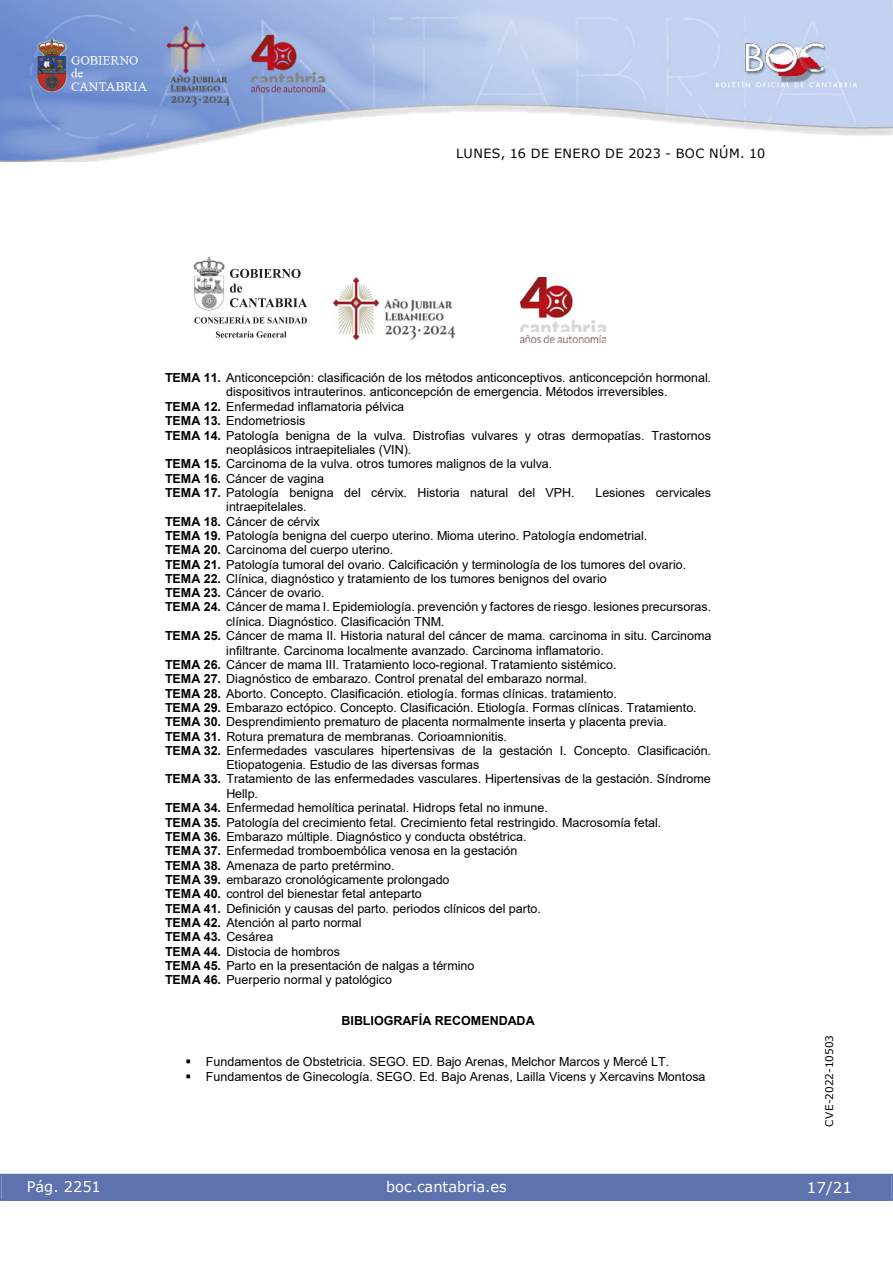
<style>
.page{position:relative;width:893px;height:1263px;background:#fff}
.page>*{position:absolute;margin:0;border:0;box-sizing:border-box;transform-origin:0 0}
.t1{font:15px "Verdana 2";color:#fff}
.t2{font:14.55px "Verdana 2";color:#fff}
.t3{font:12.75px "Verdana 2";letter-spacing:.035em;color:#000}
.t4{font:12.45px "Arial";color:#000}
.t5{font:700 12.45px "Arial";color:#000}
.t6{font:10.5px "Verdana 2";color:#000}
.s1{font-weight:700}
.s2{font-weight:400}
</style>
<div class="page">
<img style="left:0;top:0;width:893px;height:161px">
<div style="left:1px;top:1174px;width:890px;height:27px;background:#5e73ae"></div>
<svg style="left:194px;top:315px;width:113px;height:8px"></svg>
<svg style="left:216px;top:331px;width:70px;height:7px"></svg>
<svg style="left:230px;top:269px;width:71px;height:9px"></svg>
<svg style="left:230px;top:284px;width:77px;height:23px"></svg>
<img style="left:193px;top:257px;width:32px;height:54px">
<img style="left:333px;top:278px;width:121px;height:61px">
<img style="left:521px;top:278px;width:84px;height:64px">
<p class="t3" style="left:456px;top:144px;width:311px">LUNES, 16 DE ENERO DE 2023 - BOC NÚM. 10</p>
<p class="t4" style="left:165px;top:369px;width:547px"><span class="s1">TEMA 11.</span> Anticoncepción: clasificación de los métodos anticonceptivos. anticoncepción hormonal.</p>
<p class="t4" style="left:226px;top:383px;width:443px">dispositivos intrauterinos. anticoncepción de emergencia. Métodos irreversibles.</p>
<p class="t4" style="left:165px;top:398px;width:241px"><span class="s1">TEMA 12.</span> Enfermedad inflamatoria pélvica</p>
<p class="t4" style="left:165px;top:412px;width:142px"><span class="s1">TEMA 13.</span> Endometriosis</p>
<p class="t4" style="left:165px;top:427px;width:547px"><span class="s1">TEMA 14.</span> Patología benigna de la vulva. Distrofias vulvares y otras dermopatías. Trastornos</p>
<p class="t4" style="left:226px;top:441px;width:187px">neoplásicos intraepiteliales (VIN).</p>
<p class="t4" style="left:165px;top:455px;width:389px"><span class="s1">TEMA 15.</span> Carcinoma de la vulva. otros tumores malignos de la vulva.</p>
<p class="t4" style="left:165px;top:470px;width:160px"><span class="s1">TEMA 16.</span> Cáncer de vagina</p>
<p class="t4" style="left:165px;top:484px;width:411px"><span class="s1">TEMA 17.</span> Patología benigna del cérvix. Historia natural del VPH.</p>
<p class="t4" style="left:595px;top:484px;width:117px">Lesiones cervicales</p>
<p class="t4" style="left:226px;top:498px;width:82px">intraepitelales.</p>
<p class="t4" style="left:165px;top:513px;width:156px"><span class="s1">TEMA 18.</span> Cáncer de cérvix</p>
<p class="t4" style="left:165px;top:527px;width:484px"><span class="s1">TEMA 19.</span> Patología benigna del cuerpo uterino. Mioma uterino. Patología endometrial.</p>
<p class="t4" style="left:165px;top:541px;width:230px"><span class="s1">TEMA 20.</span> Carcinoma del cuerpo uterino.</p>
<p class="t4" style="left:165px;top:555px;width:523px"><span class="s1">TEMA 21.</span> Patología tumoral del ovario. Calcificación y terminología de los tumores del ovario.</p>
<p class="t4" style="left:165px;top:570px;width:443px"><span class="s1">TEMA 22.</span> Clínica, diagnóstico y tratamiento de los tumores benignos del ovario</p>
<p class="t4" style="left:165px;top:584px;width:161px"><span class="s1">TEMA 23.</span> Cáncer de ovario.</p>
<p class="t4" style="left:165px;top:598px;width:547px"><span class="s1">TEMA 24.</span> Cáncer de mama I. Epidemiología. prevención y factores de riesgo. lesiones precursoras.</p>
<p class="t4" style="left:226px;top:613px;width:220px">clínica. Diagnóstico. Clasificación TNM.</p>
<p class="t4" style="left:165px;top:627px;width:548px"><span class="s1">TEMA 25.</span> Cáncer de mama II. Historia natural del cáncer de mama. carcinoma in situ. Carcinoma</p>
<p class="t4" style="left:226px;top:642px;width:379px">infiltrante. Carcinoma localmente avanzado. Carcinoma inflamatorio.</p>
<p class="t4" style="left:165px;top:656px;width:453px"><span class="s1">TEMA 26.</span> Cáncer de mama III. Tratamiento loco-regional. Tratamiento sistémico.</p>
<p class="t4" style="left:165px;top:670px;width:424px"><span class="s1">TEMA 27.</span> Diagnóstico de embarazo. Control prenatal del embarazo normal.</p>
<p class="t4" style="left:165px;top:684px;width:453px"><span class="s1">TEMA 28.</span> Aborto. Concepto. Clasificación. etiología. formas clínicas. tratamiento.</p>
<p class="t4" style="left:165px;top:699px;width:533px"><span class="s1">TEMA 29.</span> Embarazo ectópico. Concepto. Clasificación. Etiología. Formas clínicas. Tratamiento.</p>
<p class="t4" style="left:165px;top:713px;width:503px"><span class="s1">TEMA 30.</span> Desprendimiento prematuro de placenta normalmente inserta y placenta previa.</p>
<p class="t4" style="left:165px;top:727px;width:343px"><span class="s1">TEMA 31.</span> Rotura prematura de membranas. Corioamnionitis.</p>
<p class="t4" style="left:165px;top:742px;width:547px"><span class="s1">TEMA 32.</span> Enfermedades vasculares hipertensivas de la gestación I. Concepto. Clasificación.</p>
<p class="t4" style="left:226px;top:756px;width:254px">Etiopatogenia. Estudio de las diversas formas</p>
<p class="t4" style="left:165px;top:770px;width:547px"><span class="s1">TEMA 33.</span> Tratamiento de las enfermedades vasculares. Hipertensivas de la gestación. Síndrome</p>
<p class="t4" style="left:226px;top:785px;width:33px">Hellp.</p>
<p class="t4" style="left:165px;top:799px;width:384px"><span class="s1">TEMA 34.</span> Enfermedad hemolítica perinatal. Hidrops fetal no inmune.</p>
<p class="t4" style="left:165px;top:814px;width:498px"><span class="s1">TEMA 35.</span> Patología del crecimiento fetal. Crecimiento fetal restringido. Macrosomía fetal.</p>
<p class="t4" style="left:165px;top:828px;width:363px"><span class="s1">TEMA 36.</span> Embarazo múltiple. Diagnóstico y conducta obstétrica.</p>
<p class="t4" style="left:165px;top:842px;width:354px"><span class="s1">TEMA 37.</span> Enfermedad tromboembólica venosa en la gestación</p>
<p class="t4" style="left:165px;top:856px;width:231px"><span class="s1">TEMA 38.</span> Amenaza de parto pretérmino.</p>
<p class="t4" style="left:165px;top:871px;width:286px"><span class="s1">TEMA 39.</span> embarazo cronológicamente prolongado</p>
<p class="t4" style="left:165px;top:885px;width:258px"><span class="s1">TEMA 40.</span> control del bienestar fetal anteparto</p>
<p class="t4" style="left:165px;top:899px;width:377px"><span class="s1">TEMA 41.</span> Definición y causas del parto. periodos clínicos del parto.</p>
<p class="t4" style="left:165px;top:914px;width:198px"><span class="s1">TEMA 42.</span> Atención al parto normal</p>
<p class="t5" style="left:165px;top:928px;width:110px">TEMA 43. <span class="s2">Cesárea</span></p>
<p class="t4" style="left:165px;top:942px;width:176px"><span class="s1">TEMA 44.</span> Distocia de hombros</p>
<p class="t4" style="left:165px;top:957px;width:311px"><span class="s1">TEMA 45.</span> Parto en la presentación de nalgas a término</p>
<p class="t4" style="left:165px;top:971px;width:228px"><span class="s1">TEMA 46.</span> Puerperio normal y patológico</p>
<p class="t5" style="left:341px;top:1011px;width:195px">BIBLIOGRAFÍA RECOMENDADA</p>
<p class="t4" style="left:185px;top:1053px;width:485px">▪ Fundamentos de Obstetricia. SEGO. ED. Bajo Arenas, Melchor Marcos y Mercé LT.</p>
<p class="t4" style="left:186px;top:1068px;width:521px">▪ Fundamentos de Ginecología. SEGO. Ed. Bajo Arenas, Lailla Vicens y Xercavins Montosa</p>
<p class="t2" style="left:27px;top:1177px;width:76px">Pág. 2251</p>
<p class="t2" style="left:386px;top:1177px;width:122px">boc.cantabria.es</p>
<p class="t6" style="left:822px;top:1126px;width:93px;rotate:-90deg">CVE-2022-10503</p>
<p class="t1" style="left:807px;top:1177px;width:46px">17/21</p>
</div>
